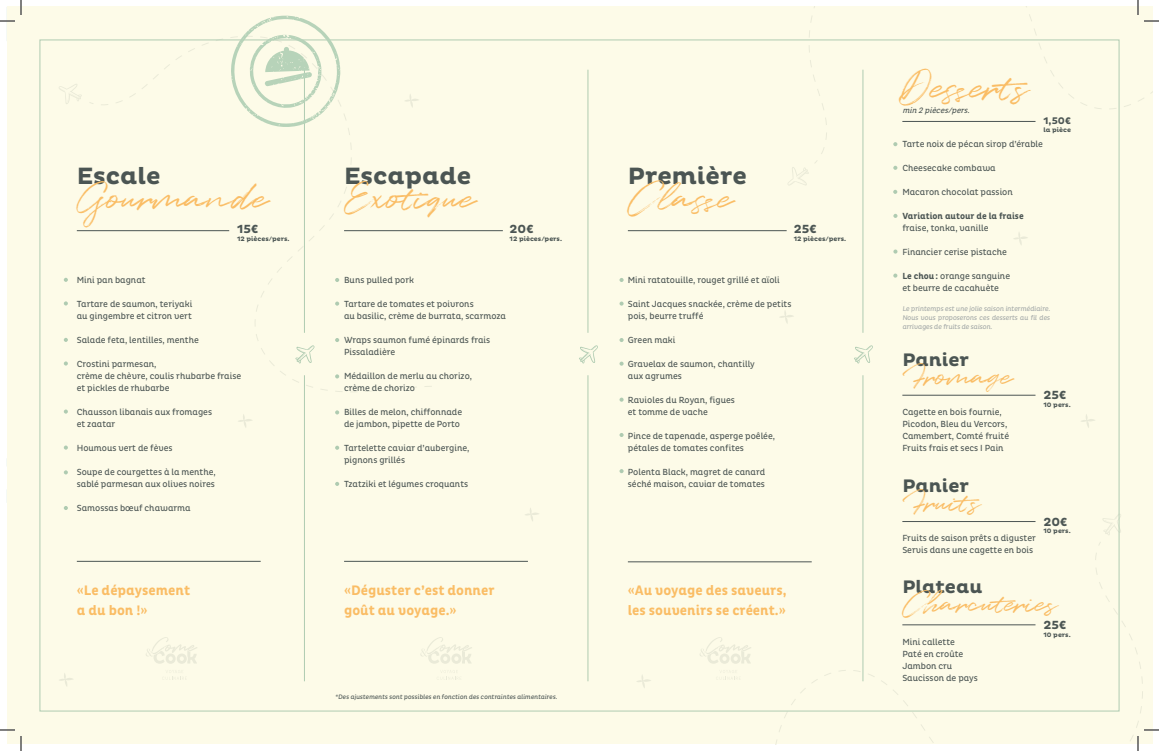
<style>
.page{position:relative;width:1159px;height:751px;background:#fff}
.page>*{position:absolute;margin:0;border:0;box-sizing:border-box;transform-origin:0 0}
.t1{font:40.8px "Quentin";letter-spacing:-.02em;color:#fabd65}
.t2{font:38.5px "Quentin";letter-spacing:-.02em;color:#fabd65}
.t3{font:29.6px "Quentin";letter-spacing:-.02em;color:#fabd65}
.t4{font:700 24px "Pluto";color:#4b5553}
.t5{font:700 18.4px "Pluto";color:#4b5553}
.t6{font:700 14px/20px "Pluto Cond";color:#fabd65}
.t7{font:700 12px "Pluto";color:#4b5553}
.t8{font:700 9.8px "Pluto";color:#4b5553}
.t9{font:9px/12px "Pluto Cond";color:#4b5553}
.t10{font:700 9px "Pluto Cond";color:#4b5553}
.t11{font:italic 8px "Pluto Cond";color:#4b5553}
.t12{font:7px/9px "Pluto Cond";color:#a5aaa9;text-align:justify}
.t13{font:700 6.5px "Pluto";color:#4b5553}
.t14{font:6.5px "Pluto Cond";color:#4b5553}
.s1{font-weight:700}
</style>
<div class="page">
<div style="left:7px;top:7px;width:1145px;height:737px;background:#fdfbe8"></div>
<svg style="left:525px;top:508px;width:14px;height:13px"></svg>
<svg style="left:238px;top:414px;width:14px;height:14px"></svg>
<svg style="left:59px;top:673px;width:14px;height:13px"></svg>
<svg style="left:780px;top:311px;width:14px;height:13px"></svg>
<svg style="left:637px;top:675px;width:14px;height:13px"></svg>
<svg style="left:1081px;top:414px;width:14px;height:14px"></svg>
<svg style="left:1014px;top:232px;width:14px;height:13px"></svg>
<svg style="left:59px;top:84px;width:23px;height:20px"></svg>
<svg style="left:89px;top:37px;width:343px;height:355px"></svg>
<svg style="left:788px;top:167px;width:21px;height:18px"></svg>
<svg style="left:809px;top:7px;width:343px;height:157px"></svg>
<svg style="left:1102px;top:513px;width:19px;height:22px"></svg>
<svg style="left:766px;top:541px;width:377px;height:203px"></svg>
<hr style="left:304px;top:70px;width:1px;height:263px;background:#afcbb1">
<hr style="left:304px;top:375px;width:1px;height:306px;background:#afcbb1">
<svg style="left:295px;top:345px;width:20px;height:19px"></svg>
<hr style="left:587px;top:70px;width:1px;height:263px;background:#afcbb1">
<hr style="left:587px;top:375px;width:1px;height:306px;background:#afcbb1">
<svg style="left:579px;top:345px;width:19px;height:19px"></svg>
<hr style="left:862px;top:70px;width:1px;height:263px;background:#afcbb1">
<hr style="left:862px;top:375px;width:1px;height:306px;background:#afcbb1">
<svg style="left:854px;top:345px;width:19px;height:19px"></svg>
<svg style="left:231px;top:15px;width:110px;height:114px"></svg>
<hr style="left:77px;top:230px;width:152px;height:1px;background:#4b5553">
<hr style="left:344px;top:230px;width:159px;height:1px;background:#4b5553">
<hr style="left:628px;top:230px;width:159px;height:1px;background:#4b5553">
<hr style="left:902px;top:121px;width:133px;height:1px;background:#4b5553">
<svg style="left:146px;top:637px;width:51px;height:26px"></svg>
<svg style="left:700px;top:637px;width:51px;height:26px"></svg>
<svg style="left:441px;top:670px;width:17px;height:9px"></svg>
<svg style="left:420px;top:637px;width:52px;height:26px"></svg>
<hr style="left:628px;top:561px;width:184px;height:1px;background:#4b5553">
<hr style="left:344px;top:561px;width:184px;height:1px;background:#4b5553">
<hr style="left:77px;top:561px;width:184px;height:1px;background:#4b5553">
<hr style="left:902px;top:395px;width:133px;height:1px;background:#4b5553">
<hr style="left:902px;top:521px;width:133px;height:1px;background:#4b5553">
<hr style="left:902px;top:624px;width:133px;height:1px;background:#4b5553">
<svg style="left:64px;top:278px;width:4px;height:4px"></svg>
<svg style="left:64px;top:301px;width:4px;height:4px"></svg>
<svg style="left:64px;top:338px;width:4px;height:4px"></svg>
<svg style="left:64px;top:361px;width:4px;height:4px"></svg>
<svg style="left:64px;top:409px;width:4px;height:4px"></svg>
<svg style="left:64px;top:445px;width:4px;height:4px"></svg>
<svg style="left:64px;top:470px;width:4px;height:4px"></svg>
<svg style="left:64px;top:506px;width:4px;height:4px"></svg>
<svg style="left:335px;top:278px;width:4px;height:4px"></svg>
<svg style="left:335px;top:301px;width:4px;height:5px"></svg>
<svg style="left:335px;top:338px;width:4px;height:4px"></svg>
<svg style="left:335px;top:374px;width:4px;height:4px"></svg>
<svg style="left:335px;top:410px;width:4px;height:4px"></svg>
<svg style="left:335px;top:445px;width:4px;height:5px"></svg>
<svg style="left:335px;top:482px;width:4px;height:4px"></svg>
<svg style="left:619px;top:278px;width:5px;height:4px"></svg>
<svg style="left:619px;top:301px;width:5px;height:5px"></svg>
<svg style="left:619px;top:338px;width:5px;height:4px"></svg>
<svg style="left:619px;top:361px;width:5px;height:5px"></svg>
<svg style="left:619px;top:397px;width:5px;height:5px"></svg>
<svg style="left:619px;top:433px;width:5px;height:4px"></svg>
<svg style="left:619px;top:469px;width:5px;height:4px"></svg>
<svg style="left:893px;top:142px;width:4px;height:4px"></svg>
<svg style="left:893px;top:214px;width:4px;height:4px"></svg>
<svg style="left:893px;top:166px;width:4px;height:4px"></svg>
<svg style="left:893px;top:249px;width:4px;height:5px"></svg>
<svg style="left:893px;top:190px;width:4px;height:4px"></svg>
<svg style="left:893px;top:273px;width:4px;height:5px"></svg>
<svg style="left:0;top:729px;width:15px;height:1px"></svg>
<svg style="left:1144px;top:729px;width:15px;height:1px"></svg>
<svg style="left:0;top:0;width:22px;height:22px"></svg>
<svg style="left:20px;top:736px;width:2px;height:15px"></svg>
<svg style="left:1137px;top:0;width:22px;height:22px"></svg>
<svg style="left:1137px;top:736px;width:2px;height:15px"></svg>
<h3 class="t4" style="left:77px;top:162px;width:85px">Escale</h3>
<h3 class="t4" style="left:344px;top:162px;width:129px">Escapade</h3>
<h3 class="t4" style="left:628px;top:162px;width:120px">Première</h3>
<h2 class="t2" style="left:77px;top:172px;width:193px">Gourmande</h2>
<h2 class="t2" style="left:344px;top:172px;width:133px">Exotique</h2>
<h2 class="t2" style="left:628px;top:172px;width:107px">Classe</h2>
<h3 class="t7" style="left:237px;top:222px;width:23px">15€</h3>
<p class="t13" style="left:237px;top:235px;width:54px">12 pièces/pers.</p>
<h3 class="t7" style="left:510px;top:222px;width:25px">20€</h3>
<p class="t13" style="left:510px;top:235px;width:54px">12 pièces/pers.</p>
<h3 class="t7" style="left:794px;top:222px;width:24px">25€</h3>
<p class="t13" style="left:794px;top:235px;width:54px">12 pièces/pers.</p>
<p class="t9" style="left:77px;top:274px;width:70px">Mini pan bagnat</p>
<p class="t9" style="left:77px;top:298px;width:117px">Tartare de saumon, teriyaki au gingembre et citron vert</p>
<p class="t9" style="left:77px;top:334px;width:124px">Salade feta, lentilles, menthe</p>
<p class="t9" style="left:77px;top:358px;width:166px">Crostini parmesan,<br>crème de chèvre, coulis rhubarbe fraise et pickles de rhubarbe</p>
<p class="t9" style="left:77px;top:406px;width:137px">Chausson libanais aux fromages et zaatar</p>
<p class="t9" style="left:77px;top:442px;width:97px">Houmous vert de fèves</p>
<p class="t9" style="left:77px;top:466px;width:140px">Soupe de courgettes à la menthe, sablé parmesan aux olives noires</p>
<p class="t9" style="left:77px;top:502px;width:115px">Samossas bœuf chawarma</p>
<p class="t9" style="left:344px;top:274px;width:71px">Buns pulled pork</p>
<p class="t9" style="left:344px;top:298px;width:164px">Tartare de tomates et poivrons<br>au basilic, crème de burrata, scarmoza</p>
<p class="t9" style="left:344px;top:334px;width:148px">Wraps saumon fumé épinards frais<br>Pissaladière</p>
<p class="t9" style="left:344px;top:370px;width:130px">Médaillon de merlu au chorizo, crème de chorizo</p>
<p class="t9" style="left:344px;top:406px;width:120px">Billes de melon, chiffonnade de jambon, pipette de Porto</p>
<p class="t9" style="left:344px;top:442px;width:127px">Tartelette caviar d’aubergine, pignons grillés</p>
<p class="t9" style="left:344px;top:478px;width:126px">Tzatziki et légumes croquants</p>
<p class="t9" style="left:628px;top:274px;width:154px">Mini ratatouille, rouget grillé et aïoli</p>
<p class="t9" style="left:628px;top:298px;width:165px">Saint Jacques snackée, crème de petits pois, beurre truffé</p>
<p class="t9" style="left:628px;top:334px;width:49px">Green maki</p>
<p class="t9" style="left:628px;top:358px;width:128px">Gravelax de saumon, chantilly aux agrumes</p>
<p class="t9" style="left:628px;top:394px;width:109px">Ravioles du Royan, figues et tomme de vache</p>
<p class="t9" style="left:628px;top:430px;width:149px">Pince de tapenade, asperge poêlée, pétales de tomates confites</p>
<p class="t9" style="left:628px;top:466px;width:139px">Polenta Black, magret de canard séché maison, caviar de tomates</p>
<h3 class="t6" style="left:77px;top:581px;width:115px">«Le dépaysement a du bon !»</h3>
<h3 class="t6" style="left:628px;top:581px;width:160px">«Au voyage des saveurs, les souvenirs se créent.»</h3>
<h3 class="t6" style="left:344px;top:581px;width:152px">«Déguster c’est donner goût au voyage.»</h3>
<p class="t14" style="left:335px;top:693px;width:224px">*Des ajustements sont possibles en fonction des contraintes alimentaires.</p>
<h1 class="t1" style="left:902px;top:59px;width:135px">Desserts</h1>
<p class="t11" style="left:902px;top:105px;width:71px">min 2 pièces/pers.</p>
<p class="t9" style="left:902px;top:138px;width:142px">Tarte noix de pécan sirop d’érable</p>
<p class="t9" style="left:902px;top:162px;width:95px">Cheesecake combawa</p>
<p class="t9" style="left:902px;top:186px;width:112px">Macaron chocolat passion</p>
<p class="t10" style="left:902px;top:211px;width:123px">Variation autour de la fraise</p>
<p class="t9" style="left:902px;top:222px;width:88px">fraise, tonka, vanille</p>
<p class="t9" style="left:902px;top:246px;width:106px">Financier cerise pistache</p>
<p class="t9" style="left:902px;top:270px;width:109px"><span class="s1">Le chou :</span> orange sanguine et beurre de cacahuète</p>
<p class="t8" style="left:1043px;top:115px;width:29px">1,50€</p>
<p class="t13" style="left:1043px;top:126px;width:29px">la pièce</p>
<p class="t12" style="left:902px;top:305px;width:150px">Le printemps est une jolie saison intermédiaire.<br>Nous vous proposerons ces desserts au fil des arrivages de fruits de saison.</p>
<h3 class="t5" style="left:902px;top:350px;width:68px">Panier</h3>
<h3 class="t3" style="left:902px;top:357px;width:112px">Fromage</h3>
<p class="t9" style="left:902px;top:406px;width:108px">Cagette en bois fournie,<br>Picodon, Bleu du Vercors,<br>Camembert, Comté fruité<br>Fruits frais et secs I Pain</p>
<h3 class="t7" style="left:1043px;top:388px;width:24px">25€</h3>
<p class="t13" style="left:1043px;top:401px;width:29px">10 pers.</p>
<h3 class="t5" style="left:902px;top:475px;width:68px">Panier</h3>
<h3 class="t3" style="left:902px;top:482px;width:84px">Fruits</h3>
<h3 class="t7" style="left:1043px;top:514px;width:25px">20€</h3>
<p class="t13" style="left:1043px;top:527px;width:29px">10 pers.</p>
<p class="t9" style="left:902px;top:532px;width:135px">Fruits de saison prêts a diguster<br>Servis dans une cagette en bois</p>
<h3 class="t5" style="left:902px;top:576px;width:82px">Plateau</h3>
<h3 class="t3" style="left:902px;top:583px;width:156px">Charcuteries</h3>
<p class="t9" style="left:902px;top:636px;width:77px">Mini callette<br>Paté en croûte<br>Jambon cru<br>Saucisson de pays</p>
<h3 class="t7" style="left:1043px;top:618px;width:24px">25€</h3>
<p class="t13" style="left:1043px;top:630px;width:29px">10 pers.</p>
</div>
